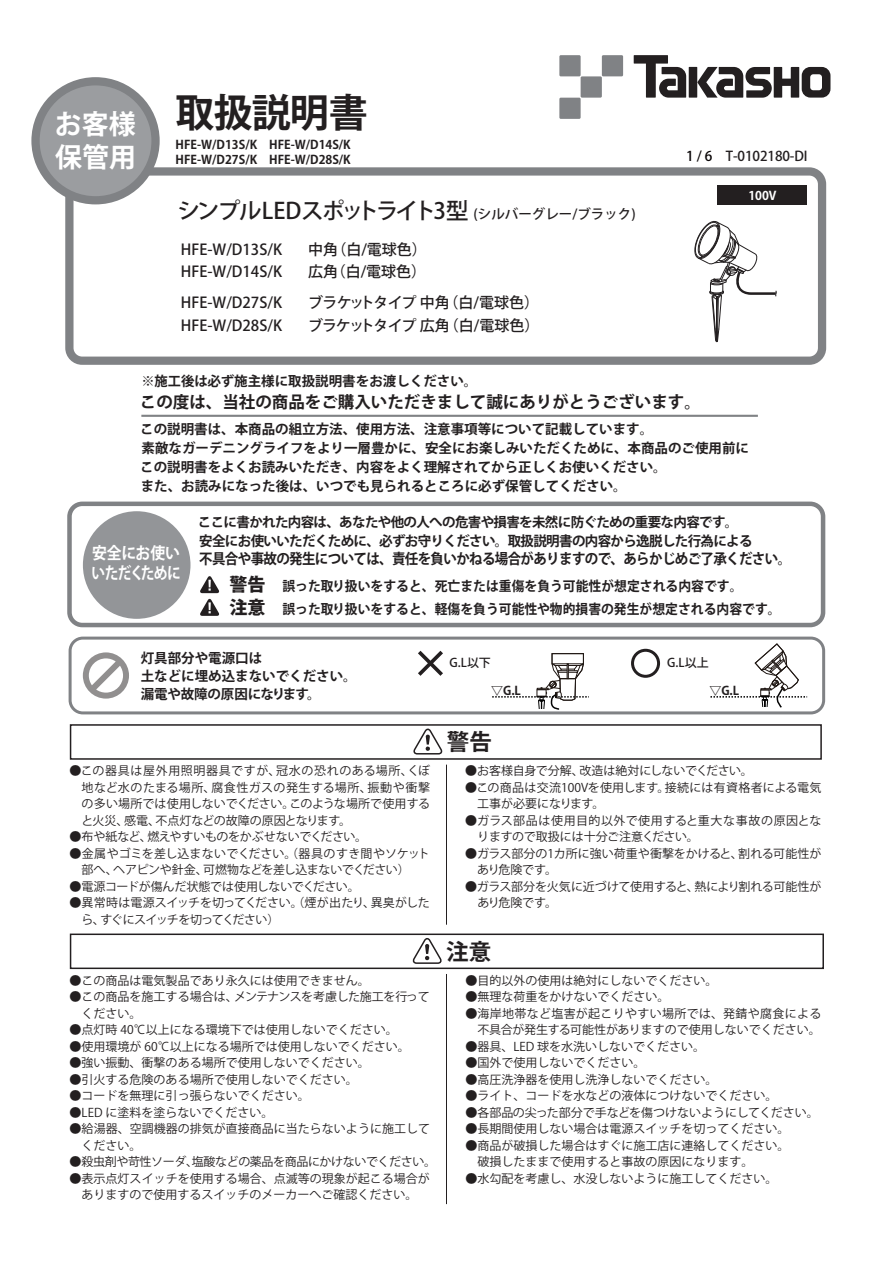
<style>
.page{position:relative;width:893px;height:1263px;background:#fff}
.page>*{position:absolute;margin:0;border:0;box-sizing:border-box;transform-origin:0 0}
.t1{font:700 39px "Koz Go Pro";letter-spacing:-.025em;color:#231f20}
.t2{font:700 27px "Koz Go Pro";color:#fff}
.t3{font:500 22.5px "Koz Go Pro";letter-spacing:-.08em;color:#231f20}
.t4{font:700 22.5px "Koz Go Pro";color:#231f20}
.t5{font:800 18px/23.1px "Koz Go Pro";color:#231f20}
.t6{font:700 16.5px "Koz Go Pro";color:#231f20}
.t7{font:700 16.5px "Koz Go Pro";letter-spacing:-.04em;color:#fff;scale:.83 1}
.t8{font:500 15px/22.5px "Koz Go Pro";color:#231f20}
.t9{font:500 15px/22.5px "Koz Go Pro";letter-spacing:-.07em;color:#231f20}
.t10{font:700 14.55px "Koz Go Pro";letter-spacing:-.05em;color:#231f20;scale:.93 1}
.t11{font:700 13.8px "Koz Go Pro";letter-spacing:-.05em;color:#231f20}
.t12{font:700 13.5px/19.2px "Koz Go Pro";color:#231f20}
.t13{font:700 13.5px/22.6px "Koz Go Pro";color:#231f20;scale:.95 1}
.t14{font:700 13.5px "Koz Go Pro";letter-spacing:-.05em;color:#231f20}
.t15{font:500 13.5px "Koz Go Pro";color:#231f20}
.t16{font:12px/16.5px "Koz Go Pro";color:#231f20}
.t17{font:700 12px/15px "Koz Go Pro";color:#231f20}
.t18{font:12px/16.5px "Koz Go Pro";letter-spacing:-.03em;color:#231f20}
.t19{font:12px "Koz Go Pro";letter-spacing:-.035em;color:#231f20}
.t20{font:12px "Koz Go Pro";letter-spacing:-.02em;color:#231f20}
.t21{font:12px "Koz Go Pro";letter-spacing:-.025em;color:#231f20}
.t22{font:500 12px "Koz Go Pro";letter-spacing:.005em;color:#231f20}
.t23{font:700 12px "Koz Go Pro";color:#fff}
.s1{color:#070304}
</style>
<div class="page">
<div style="left:718px;top:185px;width:89px;height:19px;background:#231f20"></div>
<div style="left:83px;top:511px;width:107px;height:108px;background:#939598;border-radius:50%"></div>
<svg style="left:200px;top:576px;width:20px;height:40px"></svg>
<div style="left:67px;top:502px;width:758px;height:125px;border:5px solid #808285;border-radius:13px"></div>
<hr style="left:141px;top:415px;width:617px;height:2px;background:#808285">
<svg style="left:492px;top:653px;width:97px;height:62px"></svg>
<svg style="left:710px;top:643px;width:97px;height:72px"></svg>
<div style="left:489px;top:709px;width:23px;height:39px;background:#fff"></div>
<div style="left:750px;top:707px;width:24px;height:34px;background:#fff"></div>
<div style="left:631px;top:649px;width:29px;height:29px;border:3px solid #231f20;border-radius:50%"></div>
<svg style="left:418px;top:651px;width:25px;height:25px"></svg>
<div style="left:524px;top:709px;width:23px;height:34px;background:#fff"></div>
<svg style="left:83px;top:652px;width:46px;height:47px"></svg>
<div style="left:69px;top:637px;width:756px;height:77px;border:3px solid #808285;border-radius:13px"></div>
<div style="left:70px;top:724px;width:752px;height:36px;border:2px solid #231f20"></div>
<svg style="left:413px;top:728px;width:30px;height:27px"></svg>
<div style="left:70px;top:933px;width:754px;height:36px;border:2px solid #231f20"></div>
<svg style="left:413px;top:938px;width:29px;height:26px"></svg>
<hr style="left:446px;top:974px;width:1px;height:230px;background:#231f20">
<hr style="left:446px;top:765px;width:1px;height:160px;background:#231f20">
<div style="left:65px;top:167px;width:761px;height:198px;border:8px solid #808285;border-radius:13px"></div>
<div style="left:36px;top:81px;width:120px;height:119px;background:#9b9da0;border-radius:50%"></div>
<div style="left:31px;top:77px;width:129px;height:127px;border:8px solid #808285;border-radius:50%"></div>
<svg style="left:634px;top:55px;width:52px;height:43px"></svg>
<div style="left:689px;top:67px;width:8px;height:31px;background:#231f20"></div>
<svg style="left:697px;top:67px;width:133px;height:31px"></svg>
<div style="left:559px;top:55px;width:22px;height:21px;background:#808285"></div>
<div style="left:581px;top:76px;width:21px;height:22px;background:#808285"></div>
<div style="left:602px;top:55px;width:21px;height:21px;background:#808285"></div>
<div style="left:559px;top:98px;width:22px;height:21px;background:#808285"></div>
<svg style="left:693px;top:220px;width:84px;height:138px"></svg>
<h1 class="t1" style="left:55px;top:88px;width:315px"><sub>お客様</sub> 取扱説明書</h1>
<h2 class="t2" style="left:55px;top:139px;width:82px">保管用</h2>
<p class="t17" style="left:176px;top:138px;width:177px">HFE-W/D13S/K　HFE-W/D14S/K<br>HFE-W/D27S/K　HFE-W/D28S/K</p>
<h3 class="t3" style="left:178px;top:196px;width:293px">シンプルLEDスポットライト3型</h3>
<p class="t8" style="left:308px;top:239px;width:120px">中角（白/電球色）広角（白/電球色）</p>
<p class="t9" style="left:308px;top:292px;width:233px">ブラケットタイプ 中角（白/電球色）ブラケットタイプ 広角（白/電球色）</p>
<p class="t15" style="left:474px;top:205px;width:164px">(シルバーグレー/ブラック)</p>
<p class="t8" style="left:181px;top:239px;width:103px">HFE-W/D13S/K<br>HFE-W/D14S/K</p>
<p class="t8" style="left:181px;top:292px;width:103px">HFE-W/D27S/K<br>HFE-W/D28S/K</p>
<p class="t12" style="left:141px;top:372px;width:337px">※施工後は必ず施主様に取扱説明書をお渡しください。</p>
<p class="t15" style="left:686px;top:148px;width:123px"><span class="s1">1 / 6</span> T-0102180-DI</p>
<p class="t23" style="left:748px;top:188px;width:30px">100V</p>
<h3 class="t6" style="left:140px;top:392px;width:562px">この度は、当社の商品をご購入いただきまして誠にありがとうございます。</h3>
<p class="t12" style="left:140px;top:420px;width:610px">この説明書は、本商品の組立方法、使用方法、注意事項等について記載しています。<br>素敵なガーデニングライフをより一層豊かに、安全にお楽しみいただくために、本商品のご使用前にこの説明書をよくお読みいただき、内容をよく理解されてから正しくお使いください。<br>また、お読みになった後は、いつでも見られるところに必ず保管してください。</p>
<p class="t14" style="left:198px;top:514px;width:542px">ここに書かれた内容は、あなたや他の人への危害や損害を未然に防ぐための重要な内容です。</p>
<p class="t11" style="left:199px;top:532px;width:555px">安全にお使いいただくために、必ずお守りください。取扱説明書の内容から逸脱した行為による</p>
<p class="t10" style="left:92px;top:549px;width:753px"><sup>安全にお使い</sup> 不具合や事故の発生については、責任を負いかねる場合がありますので、あらかじめご了承ください。</p>
<h3 class="t7" style="left:92px;top:562px;width:109px">いただくために</h3>
<p class="t13" style="left:282px;top:576px;width:526px">誤った取り扱いをすると、死亡または重傷を負う可能性が想定される内容です。<br>誤った取り扱いをすると、軽傷を負う可能性や物的損害の発生が想定される内容です。</p>
<h3 class="t5" style="left:229px;top:574px;width:37px">警告注意</h3>
<p class="t12" style="left:141px;top:650px;width:217px;line-height:18px">灯具部分や電源口は<br>土などに埋め込まないでください。漏電や故障の原因になります。</p>
<p class="t22" style="left:449px;top:654px;width:43px">G.L以下</p>
<p class="t22" style="left:667px;top:654px;width:43px">G.L以上</p>
<h3 class="t4" style="left:447px;top:727px;width:46px">警告</h3>
<p class="t17" style="left:491px;top:683px;width:31px">▽G.L</p>
<p class="t17" style="left:709px;top:683px;width:31px">▽G.L</p>
<p class="t16" style="left:82px;top:763px;width:350px;text-align:justify;text-indent:-12px">●この器具は屋外用照明器具ですが、冠水の恐れのある場所、くぼ地など水のたまる場所、腐食性ガスの発生する場所、振動や衝撃の多い場所では使用しないでください。このような場所で使用すると火災、感電、不点灯などの故障の原因となります。</p>
<p class="t20" style="left:70px;top:829px;width:299px">●布や紙など、燃えやすいものをかぶせないでください。</p>
<p class="t16" style="left:81px;top:845px;width:350px;text-indent:-12px">●金属やゴミを差し込まないでください。（器具のすき間やソケット部へ、ヘアピンや針金、可燃物などを差し込まないでください）</p>
<p class="t21" style="left:69px;top:878px;width:292px">●電源コードが傷んだ状態では使用しないでください。</p>
<p class="t18" style="left:81px;top:895px;width:350px;text-indent:-12px">●異常時は電源スイッチを切ってください。（煙が出たり、異臭がしたら、すぐにスイッチを切ってください）</p>
<p class="t16" style="left:70px;top:972px;width:301px">●この商品は電気製品であり永久には使用できません。</p>
<p class="t16" style="left:82px;top:989px;width:350px;text-indent:-12px">●この商品を施工する場合は、メンテナンスを考慮した施工を行ってください。</p>
<p class="t16" style="left:70px;top:1022px;width:330px">●点灯時 40℃以上になる環境下では使用しないでください。</p>
<p class="t16" style="left:70px;top:1038px;width:342px">●使用環境が 60℃以上になる場所では使用しないでください。</p>
<p class="t16" style="left:70px;top:1055px;width:302px">●強い振動、衝撃のある場所で使用しないでください。</p>
<p class="t16" style="left:70px;top:1071px;width:290px">●引火する危険のある場所で使用しないでください。</p>
<p class="t16" style="left:70px;top:1088px;width:242px">●コードを無理に引っ張らないでください。</p>
<p class="t16" style="left:70px;top:1104px;width:205px">●LED に塗料を塗らないでください。</p>
<p class="t16" style="left:82px;top:1121px;width:350px;text-indent:-12px">●給湯器、空調機器の排気が直接商品に当たらないように施工してください。</p>
<p class="t19" style="left:70px;top:1154px;width:368px">●殺虫剤や苛性ソーダ、塩酸などの薬品を商品にかけないでください。</p>
<p class="t16" style="left:70px;top:1170px;width:362px;text-align:center">●表示点灯スイッチを使用する場合、点滅等の現象が起こる場合がありますので使用するスイッチのメーカーへご確認ください。</p>
<p class="t16" style="left:465px;top:763px;width:289px">●お客様自身で分解、改造は絶対にしないでください。</p>
<p class="t16" style="left:477px;top:779px;width:346px;text-indent:-12px">●この商品は交流100Vを使用します。接続には有資格者による電気工事が必要になります。</p>
<p class="t16" style="left:477px;top:812px;width:346px;text-indent:-12px">●ガラス部品は使用目的以外で使用すると重大な事故の原因となりますので取扱には十分ご注意ください。</p>
<p class="t16" style="left:477px;top:845px;width:346px;text-indent:-12px">●ガラス部分の1カ所に強い荷重や衝撃をかけると、割れる可能性があり危険です。</p>
<p class="t16" style="left:477px;top:878px;width:346px;text-indent:-12px">●ガラス部分を火気に近づけて使用すると、熱により割れる可能性があり危険です。</p>
<h3 class="t4" style="left:446px;top:937px;width:46px">注意</h3>
<p class="t16" style="left:465px;top:972px;width:253px">●目的以外の使用は絶対にしないでください。</p>
<p class="t16" style="left:465px;top:989px;width:205px">●無理な荷重をかけないでください。</p>
<p class="t16" style="left:465px;top:1005px;width:358px;text-align:right">●海岸地帯など塩害が起こりやすい場所では、発錆や腐食による不具合が発生する可能性がありますので使用しないでください。</p>
<p class="t16" style="left:465px;top:1038px;width:241px">●器具、LED 球を水洗いしないでください。</p>
<p class="t16" style="left:465px;top:1055px;width:181px">●国外で使用しないでください。</p>
<p class="t16" style="left:465px;top:1071px;width:253px">●高圧洗浄器を使用し洗浄しないでください。</p>
<p class="t16" style="left:465px;top:1088px;width:313px">●ライト、コードを水などの液体につけないでください。</p>
<p class="t16" style="left:465px;top:1104px;width:355px">●各部品の尖った部分で手などを傷つけないようにしてください。</p>
<p class="t16" style="left:465px;top:1121px;width:325px">●長期間使用しない場合は電源スイッチを切ってください。</p>
<p class="t16" style="left:465px;top:1137px;width:326px">●商品が破損した場合はすぐに施工店に連絡してください。　破損したままで使用すると事故の原因になります。</p>
<p class="t16" style="left:465px;top:1170px;width:313px">●水勾配を考慮し、水没しないように施工してください。</p>
</div>
